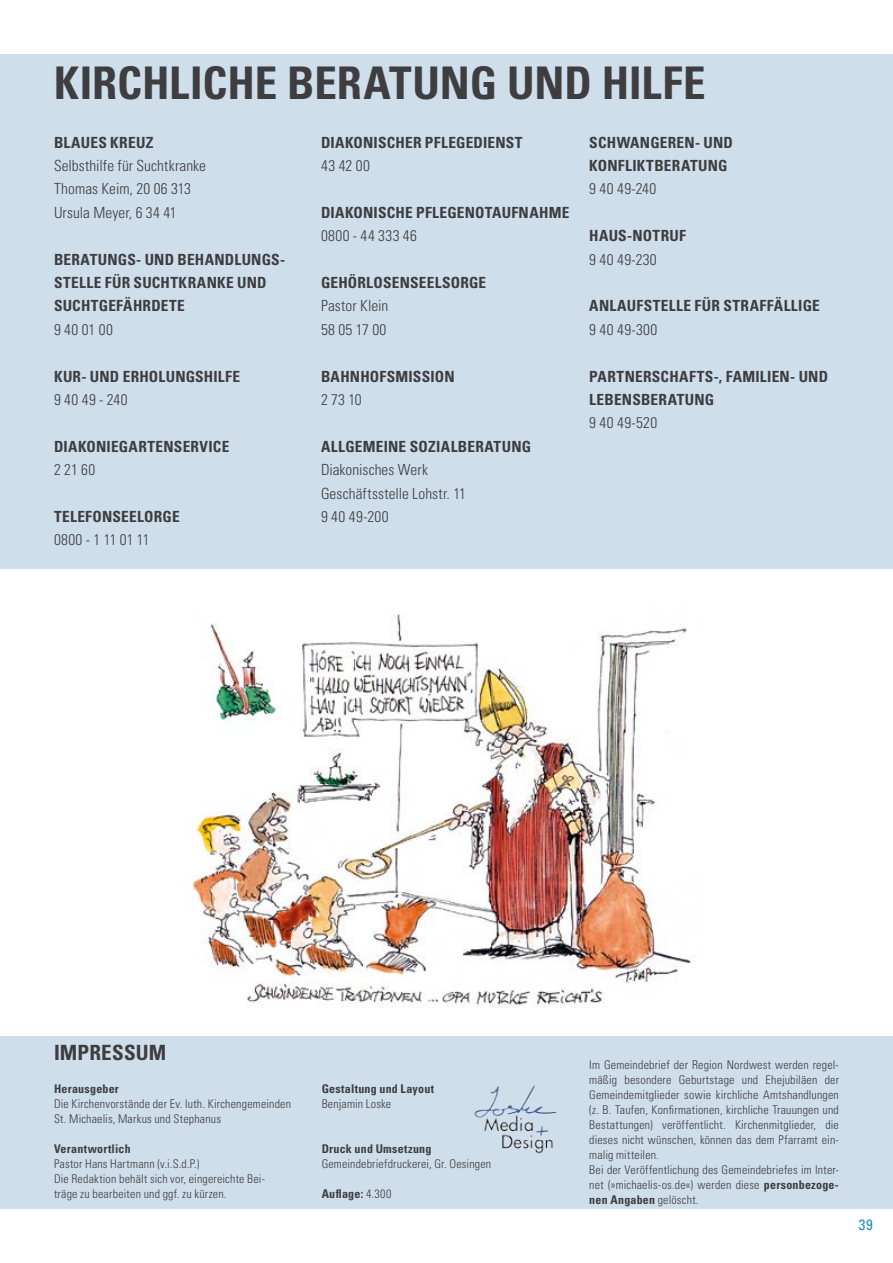
<style>
.page{position:relative;width:893px;height:1263px;background:#fff}
.page>*{position:absolute;margin:0;border:0;box-sizing:border-box;transform-origin:0 0}
.t1{font:700 condensed 45px "Univers LT Std";color:#3e3d40}
.t2{font:700 condensed 21px "Univers LT Std";letter-spacing:.005em;color:#3e3d40}
.t3{font:700 condensed 15.3px/23.4px "Univers LT Std";letter-spacing:.015em;color:#3e3d40}
.t4{font:300 condensed 15.3px/23.4px "Univers LT Std";letter-spacing:.01em;color:#3e3d40}
.t5{font:condensed 15px "Univers LT Std";color:#1c8db6}
.t6{font:300 condensed 12px/15px "Univers LT Std";letter-spacing:.015em;color:#3e3d40}
.t7{font:700 condensed 12px "Univers LT Std";letter-spacing:.02em;color:#3e3d40}
.s1{font-weight:300}
.s2{font-weight:700}
</style>
<div class="page">
<div style="left:0;top:1037px;width:893px;height:172px;background:#cedeea"></div>
<div style="left:0;top:54px;width:893px;height:515px;background:#cedeea"></div>
<img style="left:474px;top:1085px;width:83px;height:69px">
<img style="left:192px;top:614px;width:504px;height:394px">
<h1 class="t1" style="left:54px;top:55px;width:653px">KIRCHLICHE BERATUNG UND HILFE</h1>
<p class="t3" style="left:54px;top:130px;width:101px">BLAUES KREUZ</p>
<p class="t4" style="left:54px;top:154px;width:154px">Selbsthilfe für Suchtkranke<br>Thomas Keim, 20 06 313<br>Ursula Meyer, 6 34 41</p>
<p class="t3" style="left:54px;top:247px;width:233px">BERATUNGS- UND BEHANDLUNGS-<br>STELLE FÜR SUCHTKRANKE UND<br>SUCHTGEFÄHRDETE</p>
<p class="t4" style="left:54px;top:318px;width:60px">9 40 01 00</p>
<p class="t3" style="left:54px;top:364px;width:188px">KUR- UND ERHOLUNGSHILFE</p>
<p class="t4" style="left:54px;top:388px;width:75px">9 40 49 - 240</p>
<p class="t3" style="left:54px;top:435px;width:177px">DIAKONIEGARTENSERVICE</p>
<p class="t4" style="left:54px;top:458px;width:43px">2 21 60</p>
<p class="t3" style="left:54px;top:505px;width:127px">TELEFONSEELORGE</p>
<p class="t4" style="left:54px;top:528px;width:97px">0800 - 1 11 01 11</p>
<p class="t3" style="left:321px;top:130px;width:203px">DIAKONISCHER PFLEGEDIENST</p>
<p class="t4" style="left:321px;top:154px;width:50px">43 42 00</p>
<p class="t3" style="left:321px;top:201px;width:250px">DIAKONISCHE PFLEGENOTAUFNAHME</p>
<p class="t4" style="left:321px;top:224px;width:98px">0800 - 44 333 46</p>
<p class="t3" style="left:321px;top:271px;width:167px">GEHÖRLOSENSEELSORGE</p>
<p class="t4" style="left:321px;top:294px;width:69px">Pastor Klein<br>58 05 17 00</p>
<p class="t3" style="left:321px;top:364px;width:135px">BAHNHOFSMISSION</p>
<p class="t4" style="left:321px;top:388px;width:42px">2 73 10</p>
<p class="t3" style="left:321px;top:435px;width:212px">ALLGEMEINE SOZIALBERATUNG</p>
<p class="t4" style="left:321px;top:458px;width:147px">Diakonisches Werk<br>Geschäftsstelle Lohstr. 11<br>9 40 49-200</p>
<p class="t3" style="left:589px;top:130px;width:145px">SCHWANGEREN- UND<br>KONFLIKTBERATUNG</p>
<p class="t4" style="left:589px;top:177px;width:69px">9 40 49-240</p>
<p class="t3" style="left:589px;top:224px;width:98px">HAUS-NOTRUF</p>
<p class="t4" style="left:589px;top:247px;width:69px">9 40 49-230</p>
<p class="t3" style="left:589px;top:294px;width:232px">ANLAUFSTELLE FÜR STRAFFÄLLIGE</p>
<p class="t4" style="left:589px;top:318px;width:69px">9 40 49-300</p>
<p class="t3" style="left:589px;top:364px;width:240px">PARTNERSCHAFTS-, FAMILIEN- UND<br>LEBENSBERATUNG</p>
<p class="t4" style="left:589px;top:411px;width:69px">9 40 49-520</p>
<h2 class="t2" style="left:54px;top:1040px;width:114px">IMPRESSUM</h2>
<p class="t7" style="left:54px;top:1082px;width:66px">Herausgeber</p>
<p class="t6" style="left:54px;top:1096px;width:238px">Die Kirchenvorstände der Ev. luth. Kirchengemeinden<br>St. Michaelis, Markus und Stephanus</p>
<p class="t7" style="left:54px;top:1142px;width:78px">Verantwortlich</p>
<p class="t6" style="left:54px;top:1156px;width:213px">Pastor Hans Hartmann (v.i.S.d.P.)<br>Die Redaktion behält sich vor, eingereichte Bei&shy;träge zu bearbeiten und ggf. zu kürzen.</p>
<p class="t7" style="left:322px;top:1081px;width:114px">Gestaltung und Layout</p>
<p class="t6" style="left:322px;top:1096px;width:71px">Benjamin Loske</p>
<p class="t7" style="left:322px;top:1141px;width:111px">Druck und Umsetzung</p>
<p class="t6" style="left:322px;top:1156px;width:171px">Gemeindebriefdruckerei, Gr. Oesingen</p>
<p class="t7" style="left:322px;top:1186px;width:71px">Auflage: <span class="s1">4.300</span></p>
<p class="t6" style="left:589px;top:1057px;width:251px">Im Gemeindebrief der Region Nordwest werden regel&shy;mäßig besondere Geburtstage und Ehejubiläen der Gemeindemitglieder sowie kirchliche Amtshandlungen (z. B. Taufen, Konfirmationen, kirchliche Trauungen und Bestattungen) veröffentlicht. Kirchenmitglieder, die dieses nicht wünschen, können das dem Pfarramt ein&shy;malig mitteilen.<br>Bei der Veröffentlichung des Gemeindebriefes im Inter&shy;net (»michaelis-os.de«) werden diese <span class="s2">personbezoge&shy;nen Angaben</span> gelöscht.</p>
<p class="t5" style="left:859px;top:1215px;width:16px">39</p>
</div>
